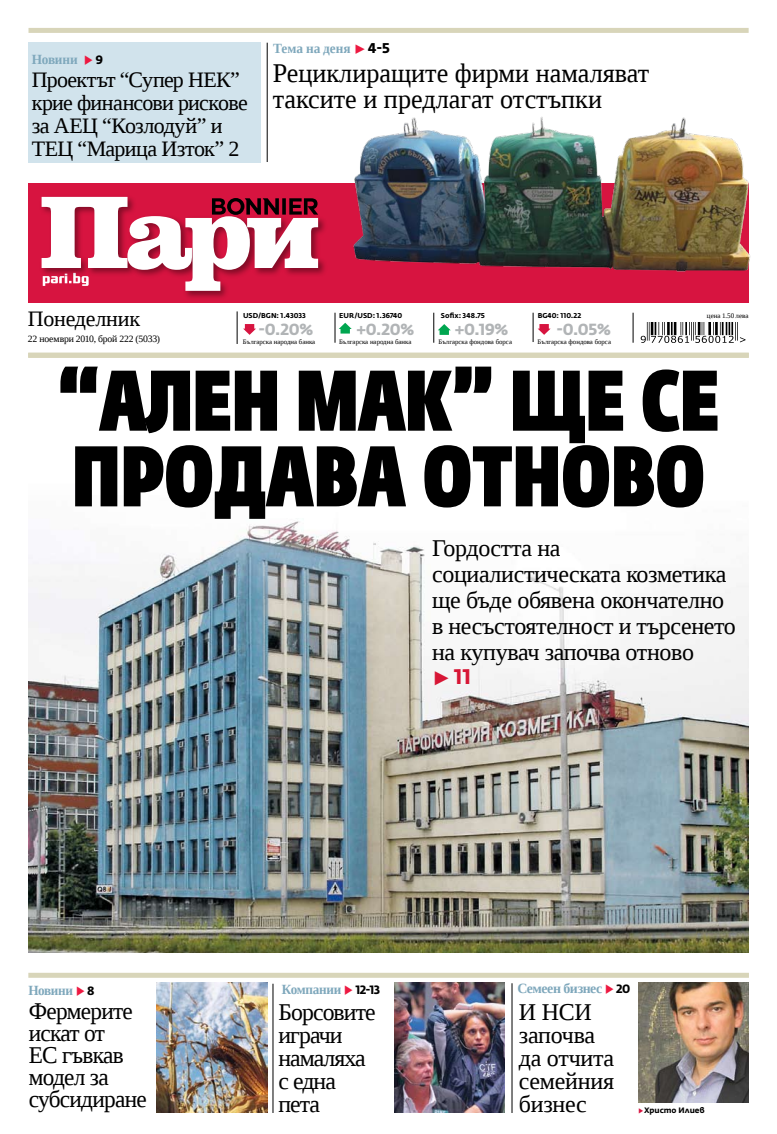
<style>
.page{position:relative;width:777px;height:1134px;background:#fff}
.page>*{position:absolute;margin:0;border:0;box-sizing:border-box;transform-origin:0 0}
.t1{font:85px/75.7px "Fedra Sans Display Pro Cond Hea";letter-spacing:.01em;color:#000}
.t2{font:27px/26px "Liberation Serif";color:#000}
.t3{font:24px/22px "Liberation Serif";letter-spacing:-.015em;color:#000}
.t4{font:24px/23px "Liberation Serif";letter-spacing:-.04em;color:#000}
.t5{font:22px/23px "Liberation Serif";letter-spacing:-.03em;color:#000}
.t6{font:22px "Liberation Serif";letter-spacing:-.01em;color:#000}
.t7{font:700 21px "Fedra Sans Alt Pro";color:#d71635;scale:1.22 1}
.t8{font:700 16px "Fedra Sans Alt Pro";letter-spacing:-.035em;color:#b1b4b6}
.t9{font:700 14px "Liberation Serif";letter-spacing:-.025em;color:#7fa8bc;scale:.94 1}
.t10{font:700 14px "Liberation Serif";letter-spacing:-.025em;color:#7fa8bc}
.t11{font:700 14px "Liberation Serif";letter-spacing:-.005em;color:#7fa8bc;scale:.95 1}
.t12{font:700 14px "Liberation Serif";letter-spacing:-.025em;color:#7fa8bc;scale:.95 1}
.t13{font:9.7px "Liberation Serif";letter-spacing:-.02em;color:#000}
.t14{font:700 7.8px "Fedra Sans Alt Pro";color:#000}
.t15{font:700 7px "Fedra Sans Alt Pro";color:#000}
.t16{font:7px "Liberation Serif";letter-spacing:.005em;color:#000}
.t17{font:6.8px "Liberation Serif";color:#000}
.s1{font-family:"Fedra Sans Alt Pro";color:#ed1941}
.s2{font-family:"Fedra Sans Alt Pro";font-size:12px;color:#000}
.s3{font-family:"Fedra Sans Alt Pro";color:#000}
.s4{color:#d71440}
</style>
<div class="page">
<div style="left:28px;top:183px;width:720px;height:120px;background:#d71440"></div>
<div style="left:39px;top:194px;width:99px;height:84px;background:#000;opacity:.4"></div>
<div style="left:183px;top:214px;width:76px;height:86px;background:#000;opacity:.4"></div>
<svg style="left:42px;top:194px;width:276px;height:97px"></svg>
<div style="left:28px;top:28px;width:720px;height:5px;background:#d8d5b9"></div>
<hr style="left:433px;top:313px;width:1px;height:30px;background:#000">
<hr style="left:335px;top:313px;width:1px;height:30px;background:#000">
<hr style="left:237px;top:311px;width:1px;height:33px;background:#000">
<svg style="left:640px;top:331px;width:105px;height:12px"></svg>
<hr style="left:633px;top:313px;width:1px;height:30px;background:#000">
<svg style="left:243px;top:324px;width:13px;height:11px"></svg>
<svg style="left:340px;top:331px;width:10px;height:3px"></svg>
<hr style="left:267px;top:43px;width:1px;height:119px;background:#000">
<div style="left:28px;top:43px;width:233px;height:120px;background:#d1e3ec"></div>
<svg style="left:439px;top:331px;width:10px;height:4px"></svg>
<div style="left:28px;top:973px;width:721px;height:5px;background:#d8d5b9"></div>
<hr style="left:273px;top:984px;width:1px;height:129px;background:#000">
<hr style="left:512px;top:983px;width:1px;height:130px;background:#000">
<div style="left:28px;top:353px;width:721px;height:5px;background:#d8d5b9"></div>
<svg style="left:533px;top:331px;width:15px;height:11px"></svg>
<img style="left:319px;top:117px;width:432px;height:214px">
<img style="left:28px;top:521px;width:720px;height:432px">
<img style="left:156px;top:983px;width:111px;height:130px">
<img style="left:394px;top:983px;width:111px;height:130px">
<img style="left:638px;top:983px;width:110px;height:120px">
<p class="t12" style="left:32px;top:50px;width:77px">Новини <span class="s1">▶</span> <span class="s2">9</span></p>
<p class="t5" style="left:32px;top:68px;width:218px">Проектът “Супер НЕК” крие финансови рискове за АЕЦ “Козлодуй” и<br>ТЕЦ “Марица Изток” 2</p>
<p class="t11" style="left:273px;top:38px;width:124px">Тема на деня <span class="s1">▶</span> <span class="s3">4-5</span></p>
<p class="t2" style="left:273px;top:59px;width:378px">Рециклиращите фирми намаляват таксите и предлагат отстъпки</p>
<p class="t6" style="left:28px;top:305px;width:114px">Понеделник</p>
<p class="t13" style="left:28px;top:333px;width:134px">22 ноември 2010, брой 222 (5033)</p>
<p class="t15" style="left:441px;top:311px;width:46px">Sofix: 348.75</p>
<p class="t8" style="left:455px;top:320px;width:55px">+0.19%</p>
<p class="t17" style="left:438px;top:338px;width:75px">Българска фондова борса</p>
<p class="t15" style="left:243px;top:311px;width:64px">USD/BGN: 1.43033</p>
<p class="t16" style="left:707px;top:311px;width:43px">цена 1.50 лева</p>
<p class="t8" style="left:259px;top:320px;width:56px">-0.20%</p>
<p class="t17" style="left:243px;top:338px;width:74px">Българска народна банка</p>
<p class="t15" style="left:339px;top:311px;width:65px">EUR/USD: 1.36740</p>
<p class="t8" style="left:356px;top:320px;width:59px">+0.20%</p>
<p class="t17" style="left:339px;top:338px;width:74px">Българска народна банка</p>
<p class="t15" style="left:538px;top:311px;width:45px">BG40: 110.22</p>
<p class="t8" style="left:557px;top:320px;width:55px">-0.05%</p>
<p class="t17" style="left:537px;top:338px;width:75px">Българска фондова борса</p>
<p class="t1" style="left:58px;top:363px;width:663px">“Ален мак” ще се продава отново</p>
<p class="t3" style="left:432px;top:535px;width:305px;line-height:26px">Гордостта на социалистическата козметика ще бъде обявена окончателно в несъстоятелност и търсенето на купувач започва отново</p>
<p class="t7" style="left:432px;top:663px;width:34px">▶11</p>
<p class="t9" style="left:29px;top:981px;width:72px">Новини <span class="s1">▶</span> <span class="s2">8</span></p>
<p class="t10" style="left:517px;top:979px;width:114px">Семеен бизнес <span class="s1">▶</span> <span class="s2">20</span></p>
<p class="t4" style="left:278px;top:1000px;width:99px">Борсовите играчи намаляха с една пета</p>
<p class="t9" style="left:282px;top:980px;width:106px">Компании <span class="s1">▶</span> <span class="s2">12-13</span></p>
<p class="t3" style="left:29px;top:1000px;width:120px">Фермерите искат от<br>ЕС гъвкав модел за субсидиране</p>
<p class="t3" style="left:519px;top:1000px;width:97px;line-height:23px">И НСИ започва да отчита семейния бизнес</p>
<p class="t14" style="left:638px;top:1105px;width:68px"><span class="s4">▶</span>Христо Илиев</p>
</div>
